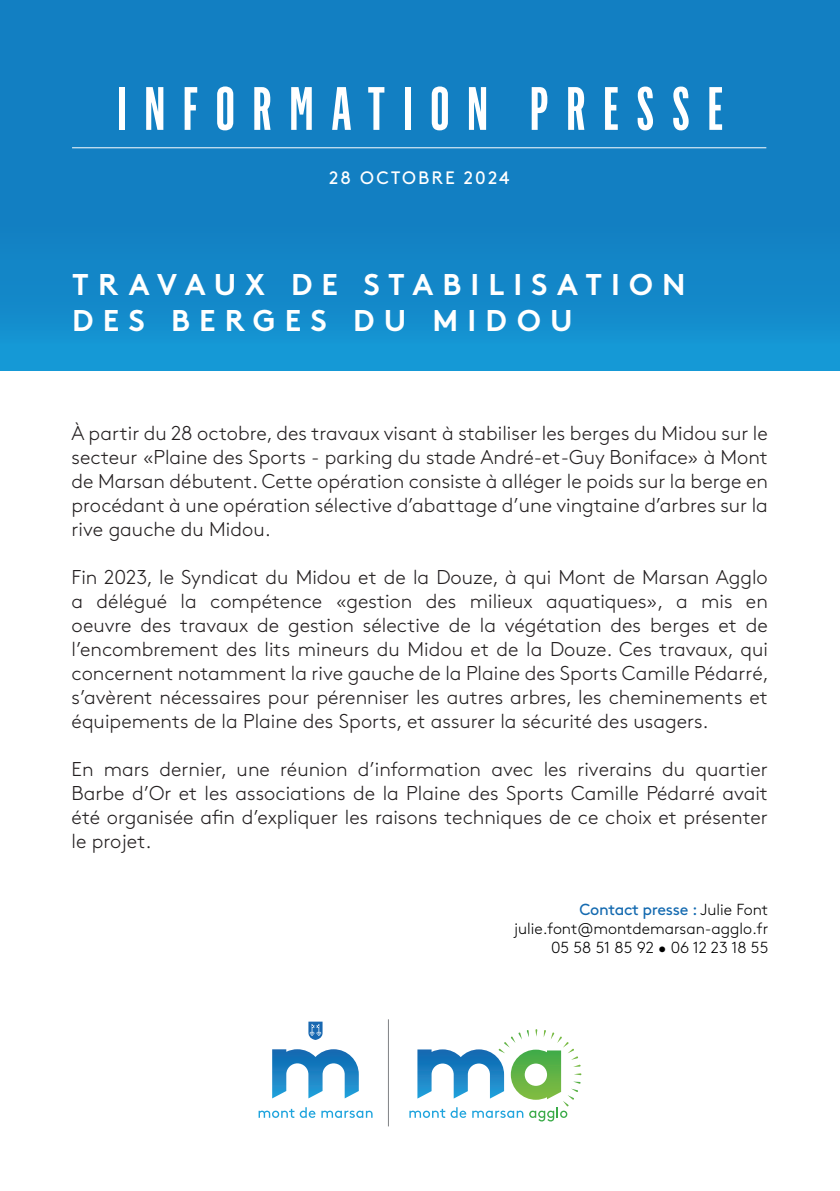
<style>
.page{position:relative;width:840px;height:1191px;background:#fff}
.page>*{position:absolute;margin:0;border:0;box-sizing:border-box;transform-origin:0 0}
.t1{font:600 ultra-condensed 60px "Flama";letter-spacing:.3em;color:#fff}
.t2{font:700 30px/36px "Brown";letter-spacing:.305em;color:#fff}
.t3{font:300 20px/24px "Brown";color:#231f20;text-align:justify}
.t4{font:18px "Brown";letter-spacing:.12em;color:#fff}
.t5{font:300 16px "Brown";color:#000}
.t6{font:16px "Brown";letter-spacing:-.02em;color:#146ab0}
.s1{font-weight:300;color:#000}
</style>
<div class="page">
<div style="left:0;top:0;width:839px;height:370px;background:linear-gradient(to bottom,#1279bd,#148fce)"></div>
<hr style="left:72px;top:147px;width:693px;height:1px;background:#fff">
<svg style="left:409px;top:1029px;width:172px;height:92px"></svg>
<svg style="left:272px;top:1049px;width:86px;height:49px"></svg>
<svg style="left:258px;top:1107px;width:57px;height:11px"></svg>
<svg style="left:321px;top:1110px;width:51px;height:8px"></svg>
<svg style="left:308px;top:1021px;width:14px;height:19px"></svg>
<hr style="left:388px;top:1019px;width:1px;height:107px;background:#808285">
<p class="t1" style="left:117px;top:72px;width:607px">INFORMATION PRESSE</p>
<p class="t4" style="left:329px;top:164px;width:182px">28 OCTOBRE 2024</p>
<p class="t2" style="left:72px;top:264px;width:614px">TRAVAUX DE STABILISATION<br>DES BERGES DU MIDOU</p>
<p class="t3" style="left:72px;top:419px;width:697px">À partir du 28 octobre, des travaux visant à stabiliser les berges du Midou sur le secteur «Plaine des Sports - parking du stade André-et-Guy Boniface» à Mont de Marsan débutent. Cette opération consiste à alléger le poids sur la berge en procédant à une opération sélective d’abattage d’une vingtaine d’arbres sur la rive gauche du Midou.</p>
<p class="t3" style="left:72px;top:563px;width:698px">Fin 2023, le Syndicat du Midou et de la Douze, à qui Mont de Marsan Agglo a délégué la compétence «gestion des milieux aquatiques», a mis en oeuvre des travaux de gestion sélective de la végétation des berges et de l’encombrement des lits mineurs du Midou et de la Douze. Ces travaux, qui concernent notamment la rive gauche de la Plaine des Sports Camille Pédarré, s’avèrent nécessaires pour pérenniser les autres arbres, les cheminements et équipements de la Plaine des Sports, et assurer la sécurité des usagers.</p>
<p class="t3" style="left:72px;top:755px;width:697px">En mars dernier, une réunion d’information avec les riverains du quartier Barbe d’Or et les associations de la Plaine des Sports Camille Pédarré avait été organisée afin d’expliquer les raisons techniques de ce choix et présenter le projet.</p>
<p class="t6" style="left:579px;top:897px;width:190px">Contact presse : <span class="s1">Julie Font</span></p>
<p class="t5" style="left:513px;top:916px;width:256px">julie.font@montdemarsan-agglo.fr</p>
<p class="t5" style="left:550px;top:936px;width:219px">05 58 51 85 92 • 06 12 23 18 55</p>
</div>
